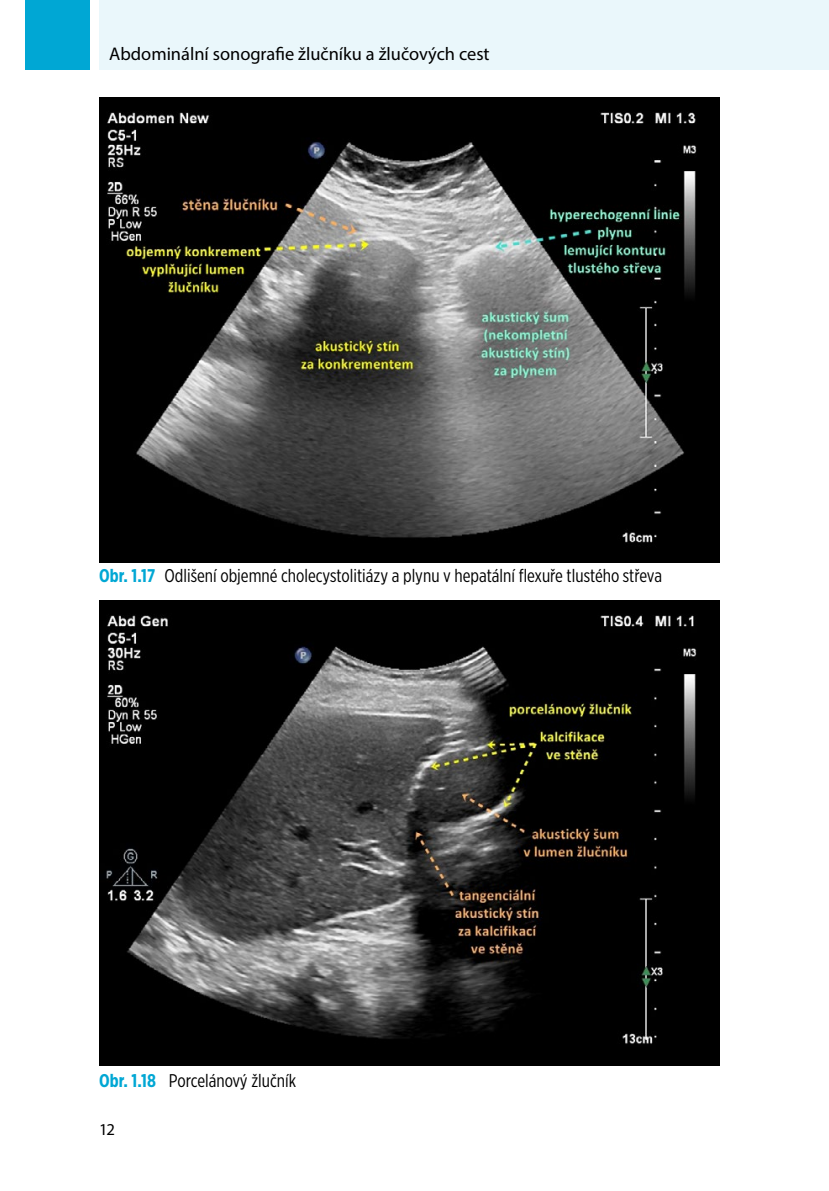
<style>
.page{position:relative;width:829px;height:1191px;background:#fff}
.page>*{position:absolute;margin:0;border:0;box-sizing:border-box;transform-origin:0 0}
.t1{font:18.38px "Gotham X Narrow";color:#000}
.t2{font:18.38px "Myriad Pro";color:#000}
.t3{font:16.62px "Myriad Pro";color:#000}
.s1{font-weight:700;color:#00a7d4}
</style>
<div class="page">
<div style="left:25px;top:0;width:64px;height:69px;background:#00a7d4"></div>
<div style="left:99px;top:0;width:729px;height:69px;background:#eaf7fb"></div>
<hr style="left:828px;top:0;width:1px;height:69px;background:#eaf7fb">
<img style="left:99px;top:98px;width:620px;height:465px">
<img style="left:99px;top:600px;width:620px;height:465px">
<p class="t2" style="left:109px;top:42px;width:382px">Abdominální sonografie žlučníku a žlučových cest</p>
<p class="t1" style="left:99px;top:565px;width:564px"><span class="s1">Obr. 1.17</span> Odlišení objemné cholecystolitiázy a plynu v hepatální flexuře tlustého střeva</p>
<p class="t1" style="left:99px;top:1069px;width:198px"><span class="s1">Obr. 1.18</span> Porcelánový žlučník</p>
<p class="t3" style="left:99px;top:1119px;width:17px">12</p>
</div>
